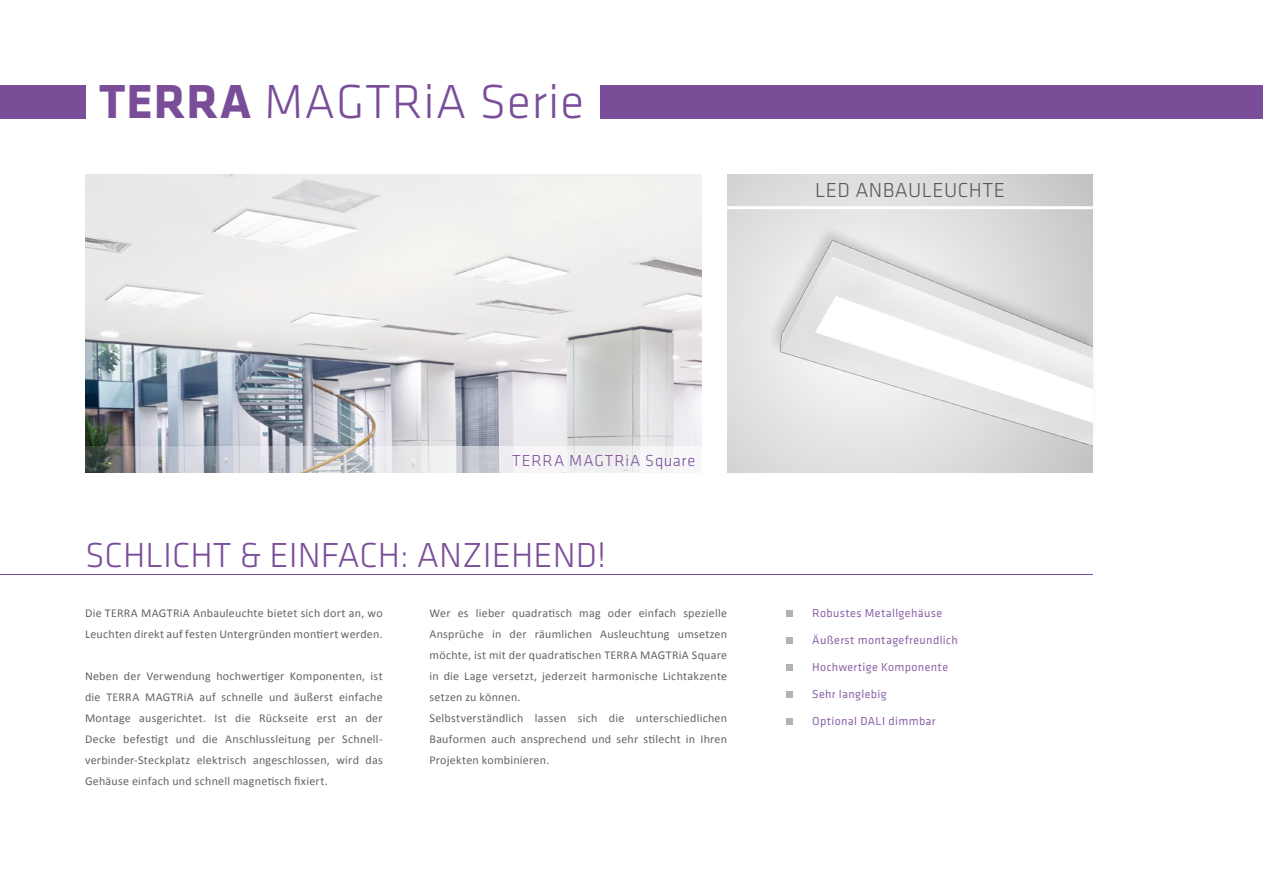
<style>
.page{position:relative;width:1263px;height:893px;background:#fff}
.page>*{position:absolute;margin:0;border:0;box-sizing:border-box;transform-origin:0 0}
.t1{font:300 49.5px "Klavika Basic";letter-spacing:.02em;color:#7a4d99}
.t2{font:300 36px "Klavika Basic";color:#7a4d99}
.t3{font:300 21px "Klavika Basic";letter-spacing:.02em;color:#575756}
.t4{font:300 16.5px "Klavika Basic";letter-spacing:.05em;color:#7a4d99}
.t5{font:12px/21px "Calibri";letter-spacing:.02em;color:#646363}
.t6{font:12px "Klavika Basic";letter-spacing:.03em;color:#8d66a9}
.s1{font-weight:700}
</style>
<div class="page">
<svg style="left:727px;top:174px;width:366px;height:298px;background:#dadada"></svg>
<hr style="left:727px;top:206px;width:366px;height:3px;background:#fff">
<div style="left:767px;top:225px;width:330px;height:222px;background:#000;opacity:.16"></div>
<img style="left:744px;top:229px;width:349px;height:232px">
<hr style="left:0;top:574px;width:1093px;height:1px;background:#7a4d99">
<svg style="left:787px;top:610px;width:6px;height:6px"></svg>
<svg style="left:787px;top:637px;width:6px;height:6px"></svg>
<svg style="left:787px;top:664px;width:6px;height:6px"></svg>
<svg style="left:787px;top:691px;width:6px;height:6px"></svg>
<svg style="left:787px;top:718px;width:6px;height:6px"></svg>
<img style="left:85px;top:174px;width:617px;height:272px">
<svg style="left:85px;top:446px;width:610px;height:27px"></svg>
<div style="left:0;top:85px;width:85px;height:33px;background:#7a4d99"></div>
<div style="left:601px;top:85px;width:662px;height:33px;background:#7a4d99"></div>
<h1 class="t1" style="left:99px;top:72px;width:487px"><span class="s1">TERRA</span> MAGTRiA Serie</h1>
<h3 class="t3" style="left:815px;top:177px;width:191px">LED ANBAULEUCHTE</h3>
<h3 class="t4" style="left:512px;top:451px;width:185px">TERRA MAGTRiA Square</h3>
<h2 class="t2" style="left:85px;top:533px;width:523px">SCHLICHT &amp; EINFACH: ANZIEHEND!</h2>
<p class="t5" style="left:85px;top:603px;width:299px">Die TERRA MAGTRiA Anbauleuchte bietet sich dort an, wo<br>Leuchten direkt auf festen Untergründen montiert werden.</p>
<p class="t5" style="left:85px;top:666px;width:299px;text-align:justify">Neben der Verwendung hochwertiger Komponenten, ist die TERRA MAGTRiA auf schnelle und äußerst einfache Montage ausgerichtet. Ist die Rückseite erst an der Decke befestigt und die Anschlussleitung per Schnell&shy;verbinder-Steckplatz elektrisch angeschlossen, wird das Gehäuse einfach und schnell magnetisch fixiert.</p>
<p class="t5" style="left:429px;top:603px;width:299px">Wer es lieber quadratisch mag oder einfach spezielle Ansprüche in der räumlichen Ausleuchtung umsetzen möchte, ist mit der quadratischen TERRA MAGTRiA Square in die Lage versetzt, jederzeit harmonische Lichtakzente setzen zu können.<br>Selbstverständlich lassen sich die unterschiedlichen Bauformen auch ansprechend und sehr stilecht in Ihren Projekten kombinieren.</p>
<p class="t6" style="left:787px;top:605px;width:157px">• Robustes Metallgehäuse</p>
<p class="t6" style="left:787px;top:632px;width:173px">• Äußerst montagefreundlich</p>
<p class="t6" style="left:787px;top:659px;width:163px">• Hochwertige Komponente</p>
<p class="t6" style="left:787px;top:686px;width:101px">• Sehr langlebig</p>
<p class="t6" style="left:787px;top:713px;width:150px">• Optional DALI dimmbar</p>
</div>
